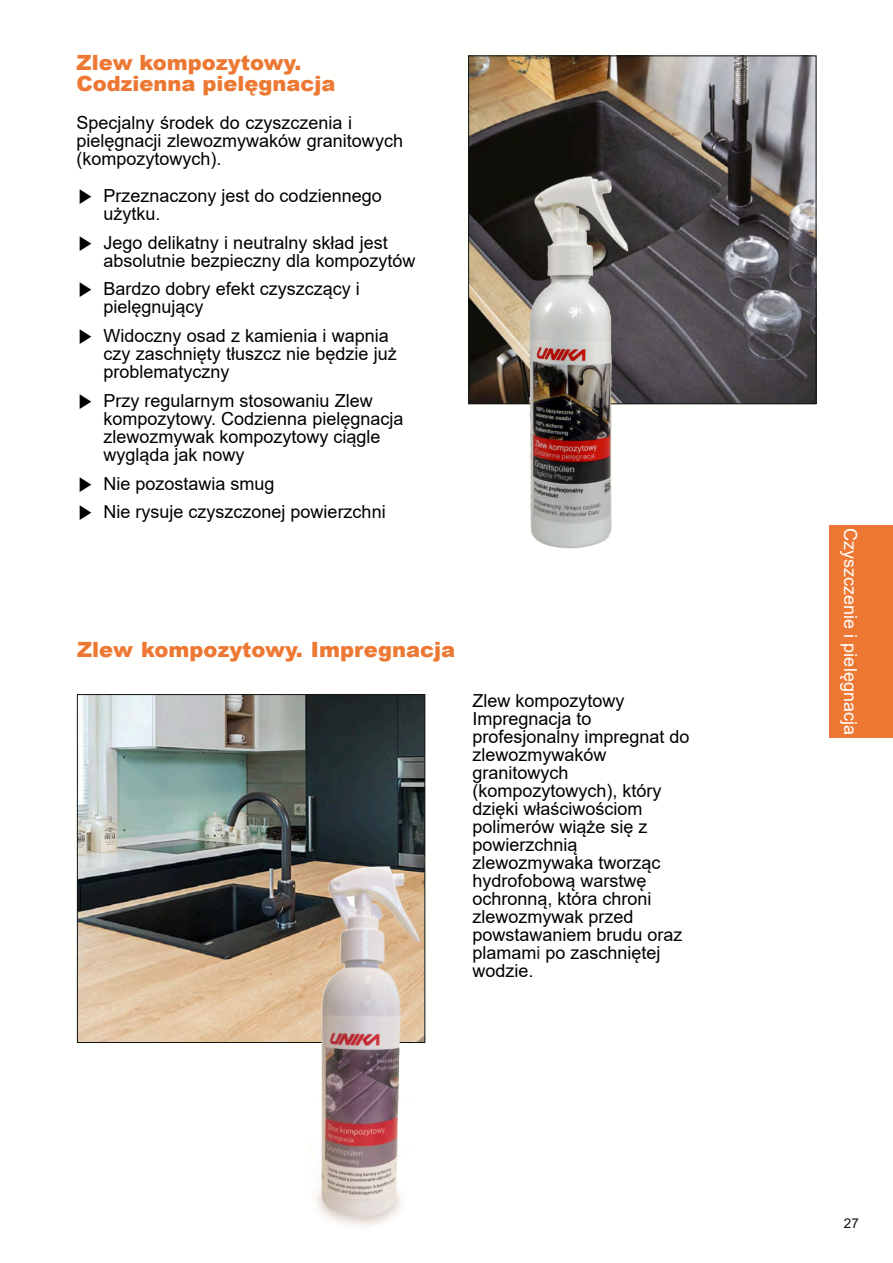
<style>
.page{position:relative;width:893px;height:1263px;background:#fff}
.page>*{position:absolute;margin:0;border:0;box-sizing:border-box;transform-origin:0 0}
.t1{font:900 21px "Arial";color:#ed7833}
.t2{font:18px "Arial";color:#020000}
.t3{font:18px "Arial";color:#fffffe}
.t4{font:18px "Malgun Gothic";color:#020000}
.t5{font:13.5px "Arial";color:#0f1514}
</style>
<div class="page">
<div style="left:829px;top:525px;width:64px;height:213px;background:#ed7833"></div>
<img style="left:470px;top:58px;width:344px;height:344px">
<img style="left:79px;top:696px;width:344px;height:345px">
<img style="left:188px;top:837px;width:238px;height:389px">
<img style="left:468px;top:141px;width:226px;height:408px">
<p class="t1" style="left:77px;top:55px;width:226px">Zlew kompozytowy.</p>
<p class="t1" style="left:77px;top:76px;width:261px">Codzienna pielęgnacja</p>
<p class="t2" style="left:77px;top:116px;width:277px">Specjalny środek do czyszczenia i</p>
<p class="t2" style="left:77px;top:134px;width:328px">pielęgnacji zlewozmywaków granitowych</p>
<p class="t2" style="left:77px;top:152px;width:147px">(kompozytowych).</p>
<p class="t4" style="left:77px;top:187px;width:19px">▶</p>
<p class="t2" style="left:104px;top:189px;width:280px">Przeznaczony jest do codziennego</p>
<p class="t2" style="left:104px;top:207px;width:59px">użytku.</p>
<p class="t4" style="left:77px;top:234px;width:19px">▶</p>
<p class="t2" style="left:104px;top:236px;width:286px">Jego delikatny i neutralny skład jest</p>
<p class="t2" style="left:104px;top:254px;width:313px">absolutnie bezpieczny dla kompozytów</p>
<p class="t4" style="left:77px;top:281px;width:19px">▶</p>
<p class="t2" style="left:104px;top:282px;width:258px">Bardzo dobry efekt czyszczący i</p>
<p class="t2" style="left:104px;top:300px;width:102px">pielęgnujący</p>
<p class="t4" style="left:77px;top:328px;width:19px">▶</p>
<p class="t2" style="left:104px;top:329px;width:287px">Widoczny osad z kamienia i wapnia</p>
<p class="t2" style="left:104px;top:347px;width:295px">czy zaschnięty tłuszcz nie będzie już</p>
<p class="t2" style="left:104px;top:365px;width:128px">problematyczny</p>
<p class="t4" style="left:77px;top:393px;width:19px">▶</p>
<p class="t2" style="left:104px;top:394px;width:271px">Przy regularnym stosowaniu Zlew</p>
<p class="t2" style="left:104px;top:412px;width:301px">kompozytowy. Codzienna pielęgnacja</p>
<p class="t2" style="left:104px;top:430px;width:279px">zlewozmywak kompozytowy ciągle</p>
<p class="t2" style="left:104px;top:448px;width:143px">wygląda jak nowy</p>
<p class="t4" style="left:77px;top:475px;width:19px">▶</p>
<p class="t2" style="left:104px;top:477px;width:173px">Nie pozostawia smug</p>
<p class="t4" style="left:77px;top:504px;width:19px">▶</p>
<p class="t2" style="left:104px;top:505px;width:284px">Nie rysuje czyszczonej powierzchni</p>
<p class="t1" style="left:77px;top:642px;width:380px">Zlew kompozytowy. Impregnacja</p>
<p class="t2" style="left:472px;top:694px;width:154px">Zlew kompozytowy</p>
<p class="t2" style="left:472px;top:712px;width:121px">Impregnacja to</p>
<p class="t2" style="left:472px;top:730px;width:219px">profesjonalny impregnat do</p>
<p class="t2" style="left:472px;top:748px;width:136px">zlewozmywaków</p>
<p class="t2" style="left:472px;top:766px;width:98px">granitowych</p>
<p class="t2" style="left:472px;top:784px;width:191px">(kompozytowych), który</p>
<p class="t2" style="left:472px;top:802px;width:172px">dzięki właściwościom</p>
<p class="t2" style="left:472px;top:820px;width:177px">polimerów wiąże się z</p>
<p class="t2" style="left:472px;top:838px;width:107px">powierzchnią</p>
<p class="t2" style="left:472px;top:856px;width:190px">zlewozmywaka tworząc</p>
<p class="t2" style="left:472px;top:874px;width:176px">hydrofobową warstwę</p>
<p class="t2" style="left:472px;top:892px;width:181px">ochronną, która chroni</p>
<p class="t2" style="left:472px;top:910px;width:163px">zlewozmywak przed</p>
<p class="t2" style="left:472px;top:928px;width:212px">powstawaniem brudu oraz</p>
<p class="t2" style="left:472px;top:946px;width:190px">plamami po zaschniętej</p>
<p class="t2" style="left:472px;top:964px;width:63px">wodzie.</p>
<p class="t3" style="left:857px;top:528px;width:208px;rotate:90deg">Czyszczenie i pielęgnacja</p>
<p class="t5" style="left:844px;top:1218px;width:17px">27</p>
</div>
